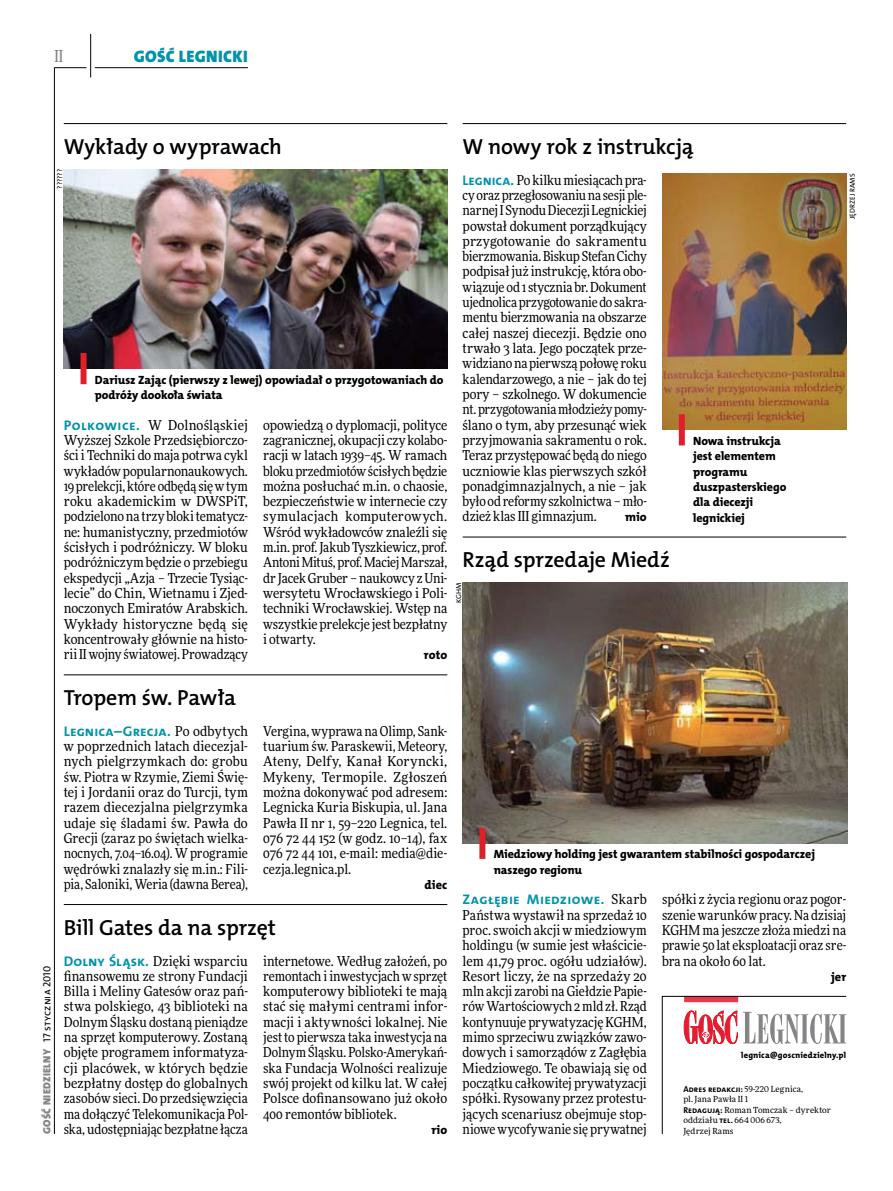
<style>
.page{position:relative;width:893px;height:1191px;background:#fff}
.page>*{position:absolute;margin:0;border:0;box-sizing:border-box;transform-origin:0 0}
.t1{font:21.9px "The Mix HP6 Se Bld";letter-spacing:-.01em;color:#000}
.t2{font:16.65px "The Mix HP9 Blk";letter-spacing:.02em;color:#0093aa}
.t3{font:500 16.5px "Freeday Narrow";color:#858486;scale:.9 1}
.t4{font:13.95px "The Mix HP7 Bld";letter-spacing:.015em;color:#0093aa}
.t5{font:13.65px/15.3px "Freeday Narrow News";color:#000;text-align:justify}
.t6{font:12.3px "The Mix HP8 Ex Bld";letter-spacing:.03em;color:#000}
.t7{font:12px/15.3px "The Mix HP8 Ex Bld";letter-spacing:-.005em;color:#000}
.t8{font:10.5px "The Mix HP9 Blk";letter-spacing:.025em;color:#858486}
.t9{font:8.55px "The Mix HP7 Bld";letter-spacing:.005em;color:#000}
.t10{font:8.55px "The Mix HP8 Ex Bld";letter-spacing:.015em;color:#000}
.t11{font:8.4px/10.5px "Freeday News";letter-spacing:.015em;color:#000}
.t12{font:7.2px "The Mix HP5 Plain";letter-spacing:.015em;color:#000}
.s1{font-family:"The Mix HP7 Bld";font-size:13.95px;color:#0093aa}
.s2{font-family:"The Mix HP5 Plain";color:#000}
.s3{font-family:"Freeday Narrow News";font-size:13.65px;color:#000}
.s4{font-family:"Freeday News";font-size:8.4px}
.s5{font-family:"The Mix HP7 Bld";font-size:8.55px}
</style>
<div class="page">
<hr style="left:54px;top:67px;width:1px;height:1067px;background:#000">
<hr style="left:90px;top:34px;width:1px;height:43px;background:#000">
<hr style="left:54px;top:67px;width:32px;height:1px;background:#000">
<hr style="left:95px;top:67px;width:153px;height:1px;background:#000">
<svg style="left:662px;top:996px;width:185px;height:138px"></svg>
<hr style="left:64px;top:904px;width:383px;height:1px;background:#000">
<hr style="left:463px;top:537px;width:383px;height:1px;background:#000">
<hr style="left:64px;top:674px;width:383px;height:1px;background:#000">
<hr style="left:64px;top:123px;width:383px;height:1px;background:#000">
<img style="left:64px;top:169px;width:383px;height:199px">
<div style="left:81px;top:353px;width:6px;height:31px;background:#df1f2a"></div>
<hr style="left:463px;top:123px;width:383px;height:1px;background:#000">
<img style="left:662px;top:173px;width:184px;height:256px">
<img style="left:463px;top:583px;width:384px;height:260px">
<div style="left:679px;top:414px;width:6px;height:31px;background:#df1f2a"></div>
<div style="left:479px;top:827px;width:6px;height:32px;background:#df1f2a"></div>
<p class="t3" style="left:54px;top:46px;width:11px">II</p>
<p class="t2" style="left:134px;top:46px;width:115px">GOŚĆ LEGN ICKI</p>
<h1 class="t1" style="left:64px;top:132px;width:220px">Wykłady o wyprawach</h1>
<p class="t12" style="left:55px;top:188px;width:21px;rotate:-90deg">??????</p>
<p class="t7" style="left:95px;top:372px;width:350px">Dariusz Zając (pierwszy z lewej) opowiadał o przygotowaniach do podróży dookoła świata</p>
<p class="t5" style="left:64px;top:417px;width:186px"><span class="s1">Polkowice.</span> W Dolnośląskiej Wyższej Szkole Przedsiębiorczo&shy;ści i Techniki do maja potrwa cykl wykładów popularnonaukowych.<br>19 prelekcji, które odbędą się wtym roku akademickim w DWSPiT, podzielono na trzy bloki tematycz&shy;ne: humanistyczny, przedmiotów ścisłych i podróżniczy. W bloku podróżniczym będzie o przebiegu ekspedycji „Azja – Trzecie Tysiąc&shy;lecie” do Chin, Wietnamu i Zjed&shy;noczonych Emiratów Arabskich.<br>Wykłady historyczne będą się koncentrowały głównie na histo&shy;rii II wojny światowej. Prowadzący</p>
<p class="t5" style="left:263px;top:417px;width:186px">opowiedzą o dyplomacji, polityce zagranicznej, okupacji czy kolabo&shy;racji w latach 1939–45. W ramach bloku przedmiotów ścisłych będzie można posłuchać m.in. o chaosie, bezpieczeństwie w internecie czy symulacjach komputerowych.<br>Wśród wykładowców znaleźli się m.in. prof. Jakub Tyszkiewicz, prof.<br>Antoni Mituś, prof. Maciej Marszał, dr Jacek Gruber – naukowcy zUni&shy;wersytetu Wrocławskiego i Poli&shy;techniki Wrocławskiej. Wstęp na wszystkie prelekcje jest bezpłatny i otwarty.</p>
<p class="t6" style="left:424px;top:647px;width:25px">roto</p>
<h1 class="t1" style="left:463px;top:132px;width:233px">W nowy rok z instrukcją</h1>
<p class="t5" style="left:463px;top:172px;width:186px"><span class="s1">Legnica.</span> Po kilku miesiącach pra&shy;cy oraz przegłosowaniu na sesji ple&shy;narnej I Synodu Diecezji Legnickiej powstał dokument porządkujący przygotowanie do sakramentu bierzmowania. Biskup Stefan Cichy podpisał już instrukcję, która obo&shy;wiązuje od 1 stycznia br. Dokument ujednolica przygotowanie do sakra&shy;mentu bierzmowania na obszarze całej naszej diecezji. Będzie ono trwało 3 lata. Jego początek prze&shy;widziano na pierwszą połowę roku kalendarzowego, a nie – jak do tej pory – szkolnego. W dokumencie nt. przygotowania młodzieży pomy&shy;ślano o tym, aby przesunąć wiek przyjmowania sakramentu o rok.<br>Teraz przystępować będą do niego uczniowie klas pierwszych szkół ponadgimnazjalnych, a nie – jak było od reformy szkolnictwa – mło&shy;dzież klas III gimnazjum.</p>
<p class="t7" style="left:693px;top:433px;width:95px">Nowa instrukcja jest elementem programu duszpasterskiego dla diecezji legnickiej</p>
<p class="t6" style="left:625px;top:509px;width:23px">mio</p>
<h1 class="t1" style="left:463px;top:546px;width:209px">Rząd sprzedaje Miedź</h1>
<p class="t12" style="left:454px;top:603px;width:21px;rotate:-90deg">KGHM</p>
<p class="t12" style="left:848px;top:219px;width:47px;rotate:-90deg">Jędrzej Rams</p>
<p class="t8" style="left:40px;top:1134px;width:170px;rotate:-90deg">GOŚĆ NIEDZIELNY <span class="s2">17 stycznia 2010</span></p>
<h1 class="t1" style="left:64px;top:684px;width:174px">Tropem św. Pawła</h1>
<p class="t4" style="left:64px;top:722px;width:186px">Legnica–Grecja. <span class="s3">Po odbytych</span></p>
<p class="t5" style="left:64px;top:738px;width:186px">w poprzednich latach diecezjal&shy;nych pielgrzymkach do: grobu św. Piotra w Rzymie, Ziemi Świę&shy;tej i Jordanii oraz do Turcji, tym razem diecezjalna pielgrzymka udaje się śladami św. Pawła do Grecji (zaraz po świętach wielka&shy;nocnych, 7.04–16.04). W programie wędrówki znalazły się m.in.: Fili&shy;pia, Saloniki, Weria (dawna Berea),</p>
<p class="t5" style="left:263px;top:723px;width:186px">Vergina, wyprawa na Olimp, Sank&shy;tuarium św. Paraskewii, Meteory, Ateny, Delfy, Kanał Koryncki, Mykeny, Termopile. Zgłoszeń można dokonywać pod adresem:<br>Legnicka Kuria Biskupia, ul. Jana Pawła II nr 1, 59–220 Legnica, tel.<br>076 72 44 152 (w godz. 10–14), fax 076 72 44 101, e-mail: media@die&shy;cezja.legnica.pl.</p>
<p class="t6" style="left:425px;top:877px;width:24px">diec</p>
<h1 class="t1" style="left:64px;top:913px;width:214px">Bill Gates da na sprzęt</h1>
<p class="t5" style="left:64px;top:953px;width:186px"><span class="s1">Dolny Śląsk.</span> Dzięki wsparciu finansowemu ze strony Fundacji Billa i Meliny Gatesów oraz pań&shy;stwa polskiego, 43 biblioteki na Dolnym Śląsku dostaną pieniądze na sprzęt komputerowy. Zostaną objęte programem informatyza&shy;cji placówek, w których będzie bezpłatny dostęp do globalnych zasobów sieci. Do przedsięwzięcia ma dołączyć Telekomunikacja Pol&shy;ska, udostępniając bezpłatne łącza</p>
<p class="t5" style="left:263px;top:953px;width:186px">internetowe. Według założeń, po remontach i inwestycjach w sprzęt komputerowy biblioteki te mają stać się małymi centrami infor&shy;macji i aktywności lokalnej. Nie jest to pierwsza taka inwestycja na Dolnym Śląsku. Polsko-Amerykań&shy;ska Fundacja Wolności realizuje swój projekt od kilku lat. W całej Polsce dofinansowano już około 400 remontów bibliotek.</p>
<p class="t6" style="left:431px;top:1122px;width:17px">rio</p>
<p class="t7" style="left:494px;top:846px;width:323px">Miedziowy holding jest gwarantem stabilności gospodarczej naszego regionu</p>
<p class="t4" style="left:463px;top:890px;width:186px">Zagłębie Miedziowe. <span class="s3">Skarb</span></p>
<p class="t5" style="left:463px;top:907px;width:186px">Państwa wystawił na sprzedaż 10 proc. swoich akcji w miedziowym holdingu (w sumie jest właścicie&shy;lem 41,79 proc. ogółu udziałów).<br>Resort liczy, że na sprzedaży 20 mln akcji zarobi na Giełdzie Papie&shy;rów Wartościowych 2 mld zł. Rząd kontynuuje prywatyzację KGHM, mimo sprzeciwu związków zawo&shy;dowych i samorządów z Zagłębia Miedziowego. Te obawiają się od początku całkowitej prywatyzacji spółki. Rysowany przez protestu&shy;jących scenariusz obejmuje stop&shy;niowe wycofywanie się prywatnej</p>
<p class="t5" style="left:662px;top:891px;width:186px">spółki z życia regionu oraz pogor&shy;szenie warunków pracy. Na dzisiaj KGHM ma jeszcze złoża miedzi na prawie 50 lat eksploatacji oraz sre&shy;bra na około 60 lat.</p>
<p class="t6" style="left:831px;top:968px;width:17px">jer</p>
<p class="t10" style="left:741px;top:1050px;width:106px">legnica@goscniedzielny.pl</p>
<p class="t9" style="left:683px;top:1083px;width:121px">Adres redakcji: <span class="s4">59-220 Legnica,</span></p>
<p class="t11" style="left:683px;top:1094px;width:149px">pl. Jana Pawła II 1<br><span class="s5">Redagują:</span> Roman Tomczak – dyrektor oddziału <span class="s5">tel.</span> 664 006 673,<br>Jędrzej Rams</p>
</div>
